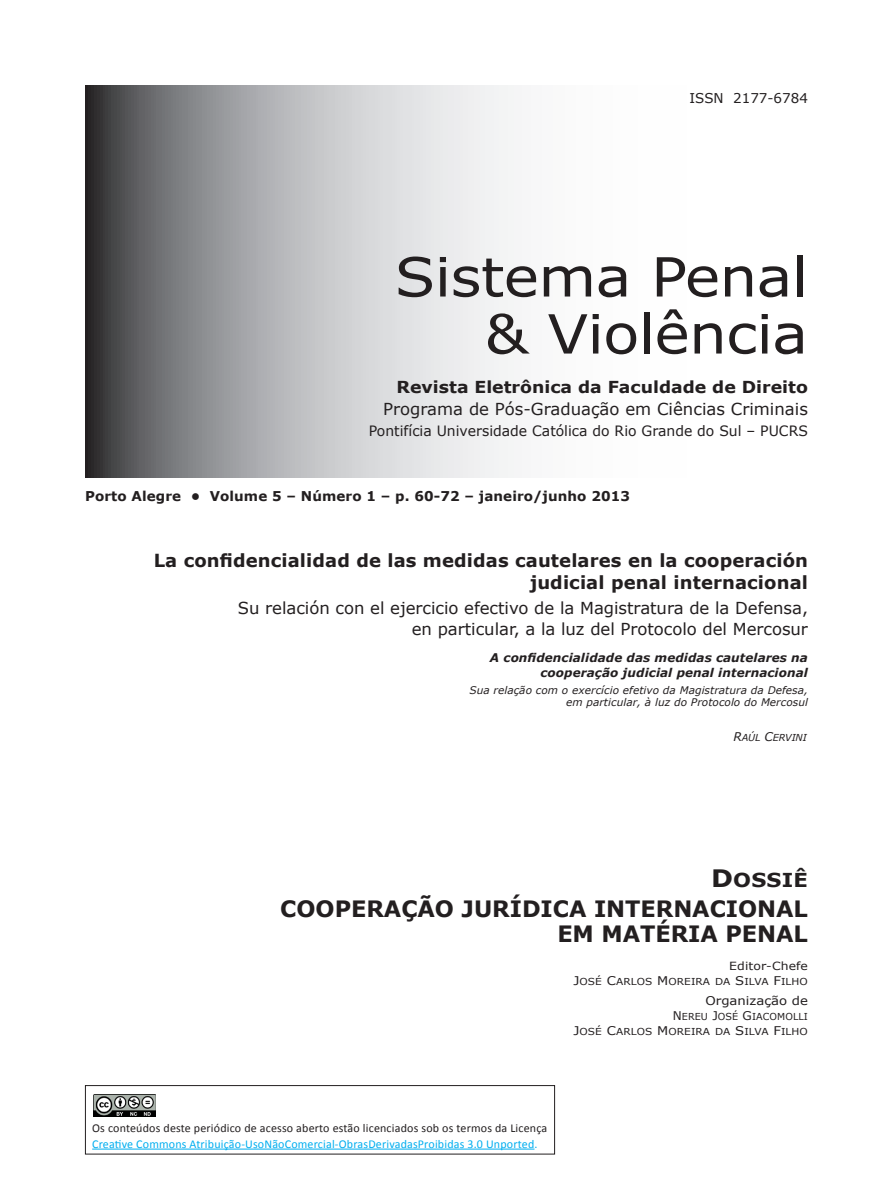
<style>
.page{position:relative;width:893px;height:1191px;background:#fff}
.page>*{position:absolute;margin:0;border:0;box-sizing:border-box;transform-origin:0 0}
.t1{font:54px/57px "Verdana";letter-spacing:-.01em;color:#231f20;text-align:right;scale:1.1 1}
.t2{font:700 22.5px/25.5px "Verdana";letter-spacing:-.005em;color:#231f20;text-align:right}
.t3{font:19.2px "Verdana Bold SC800";letter-spacing:.01em;color:#231f20;scale:1.1 1}
.t4{font:700 18px/22.5px "Verdana";letter-spacing:.005em;color:#231f20;text-align:right}
.t5{font:16.5px/21px "Verdana";letter-spacing:-.005em;color:#231f20;text-align:right}
.t6{font:700 16.5px "Verdana";color:#231f20;scale:1.05 1}
.t7{font:14.25px "Verdana";color:#231f20}
.t8{font:700 13.5px "Verdana";letter-spacing:.005em;color:#231f20}
.t9{font:13.5px "Verdana";color:#231f20}
.t10{font:12px "Calibri";letter-spacing:.015em;color:#00aeef}
.t11{font:italic 700 12px/15px "Verdana";letter-spacing:.005em;color:#231f20;text-align:right}
.t12{font:12px "Calibri";letter-spacing:.015em;color:#231f20}
.t13{font:12px "Verdana";color:#231f20;scale:1.1 1}
.t14{font:11.25px "Verdana";letter-spacing:.005em;color:#231f20;scale:1.1 1}
.t15{font:italic 10.5px/12px "Verdana";letter-spacing:.005em;color:#231f20;text-align:right}
.t16{font:9.6px/15px "Verdana SC800";letter-spacing:.01em;color:#231f20;text-align:right}
.t17{font:9.6px "Verdana SC800";letter-spacing:.01em;color:#231f20;scale:1.1 1}
.t18{font:italic 9.6px "Verdana";letter-spacing:-.01em;color:#231f20}
.s1{font-size:12px}
.s2{font-size:24px}
</style>
<div class="page">
<svg style="left:85px;top:85px;width:429px;height:393px;background:#aeafb1"></svg>
<hr style="left:92px;top:1148px;width:442px;height:1px;background:#00aeef">
<div style="left:85px;top:1085px;width:470px;height:69px;border:1px solid #231f20"></div>
<img style="left:94px;top:1094px;width:61px;height:22px">
<p class="t9" style="left:689px;top:89px;width:120px">ISSN 2177-6784</p>
<h1 class="t1" style="left:395px;top:246px;width:377px">Sistema Penal &amp; Violência</h1>
<p class="t6" style="left:397px;top:376px;width:393px">Revista Eletrônica da Faculdade de Direito</p>
<p class="t5" style="left:383px;top:398px;width:426px">Programa de Pós-Graduação em Ciências Criminais</p>
<p class="t7" style="left:369px;top:422px;width:441px">Pontifícia Universidade Católica do Rio Grande do Sul – PUCRS</p>
<p class="t8" style="left:85px;top:487px;width:546px">Porto Alegre • Volume 5 – Número 1 – p. 60-72 – janeiro/junho 2013</p>
<p class="t4" style="left:154px;top:548px;width:656px">La confidencialidad de las medidas cautelares en la cooperación judicial penal internacional</p>
<p class="t5" style="left:238px;top:596px;width:572px">Su relación con el ejercicio efectivo de la Magistratura de la Defensa, en particular, a la luz del Protocolo del Mercosur</p>
<p class="t11" style="left:490px;top:650px;width:319px">A confidencialidade das medidas cautelares na cooperação judicial penal internacional</p>
<p class="t15" style="left:469px;top:683px;width:340px">Sua relação com o exercício efetivo da Magistratura da Defesa, em particular, à luz do Protocolo do Mercosul</p>
<p class="t18" style="left:733px;top:731px;width:75px"><span class="s1">R</span>AÚL <span class="s1">C</span>Er VINI</p>
<p class="t3" style="left:711px;top:867px;width:89px"><span class="s2">D</span>OSSIÊ</p>
<h2 class="t2" style="left:280px;top:895px;width:529px">COOPERAÇÃO JURÍDICA INTERNACIONAL<br>EM MATÉRIA PENAL</h2>
<p class="t14" style="left:729px;top:958px;width:73px">Editor-Chefe</p>
<p class="t17" style="left:573px;top:975px;width:215px"><span class="s1">J</span>OSÉ <span class="s1">C</span>ARLOS <span class="s1">M</span>OREIRA DA <span class="s1">S</span>ILVA <span class="s1">F</span>ILHO</p>
<p class="t13" style="left:705px;top:993px;width:95px">Organização de</p>
<p class="t16" style="left:573px;top:1008px;width:236px"><span class="s1">N</span>EREU <span class="s1">J</span>OSÉ <span class="s1">G</span>IACOMOLLI<br><span class="s1">J</span>OSÉ <span class="s1">C</span>ARLOS <span class="s1">M</span>OREIRA DA <span class="s1">S</span>ILVA <span class="s1">F</span>ILHO</p>
<p class="t12" style="left:92px;top:1120px;width:457px">Os conteúdos deste periódico de acesso aberto estão licenciados sob os termos da Licença</p>
<p class="t10" style="left:92px;top:1136px;width:447px">Creative Commons Atribuição-UsoNãoComercial-ObrasDerivadasProibidas 3.0 Unported.</p>
</div>
